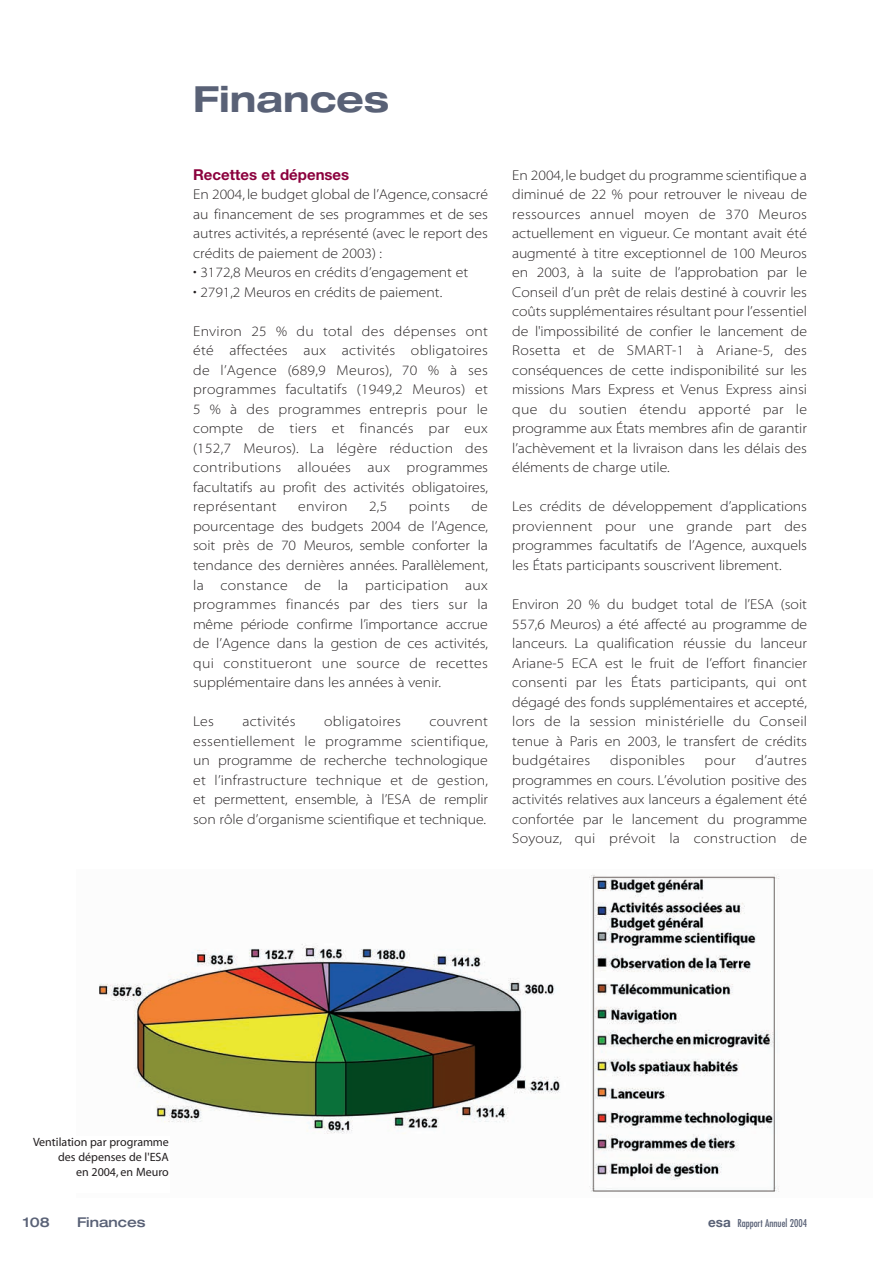
<style>
.page{position:relative;width:890px;height:1270px;background:#fff}
.page>*{position:absolute;margin:0;border:0;box-sizing:border-box;transform-origin:0 0}
.t1{font:700 expanded 36px "Helvetica Neue";color:#596176}
.t2{font:700 15px "Helvetica Neue";color:#8b003d}
.t3{font:14.25px/19.5px "Myriad MM 215 700";color:#231f20;text-align:justify}
.t4{font:14.25px "Myriad MM 215 700";letter-spacing:.02em;color:#231f20}
.t5{font:500 expanded 13.5px "Helvetica Neue";color:#596176}
.t6{font:12px/15px "Myriad MM 400 600";color:#231f20;text-align:right}
.t7{font:condensed 10.5px "Futura";color:#596176}
.s1{font-family:"Helvetica Neue";font-weight:700;font-stretch:normal;font-size:13.5px}
</style>
<div class="page">
<svg style="left:99px;top:874px;width:680px;height:318px"></svg>
<h1 class="t1" style="left:193px;top:85px;width:197px">Finances</h1>
<p class="t2" style="left:193px;top:169px;width:158px">Recettes et dépenses</p>
<p class="t3" style="left:193px;top:186px;width:296px">En 2004, le budget global de l’Agence, consacré au financement de ses programmes et de ses autres activités, a représenté (avec le report des crédits de paiement de 2003) :</p>
<p class="t3" style="left:193px;top:264px;width:277px">• 3172,8 Meuros en crédits d’engagement et</p>
<p class="t3" style="left:193px;top:283px;width:250px">• 2791,2 Meuros en crédits de paiement.</p>
<p class="t3" style="left:193px;top:322px;width:296px">Environ 25 % du total des dépenses ont été affectées aux activités obligatoires de l’Agence (689,9 Meuros), 70 % à ses programmes facultatifs (1949,2 Meuros) et 5 % à des programmes entrepris pour le compte de tiers et financés par eux (152,7 Meuros). La légère réduction des contributions allouées aux programmes facultatifs au profit des activités obligatoires, représentant</p>
<p class="t3" style="left:193px;top:498px;width:296px;text-indent:278px">de pourcentage des budgets 2004 de l’Agence, soit près de 70 Meuros, semble conforter la tendance des dernières années. Parallèlement, la constance de la participation aux programmes financés par des tiers sur la même période confirme l’importance accrue de l’Agence dans la gestion de ces activités, qui constitueront une source de recettes supplémentaire dans les années à venir.</p>
<p class="t3" style="left:193px;top:712px;width:22px">Les</p>
<p class="t4" style="left:242px;top:715px;width:55px">activités</p>
<p class="t4" style="left:324px;top:715px;width:78px">obligatoires</p>
<p class="t4" style="left:298px;top:501px;width:51px">environ</p>
<p class="t3" style="left:369px;top:498px;width:20px">2,5</p>
<p class="t3" style="left:409px;top:498px;width:42px">points</p>
<p class="t3" style="left:193px;top:712px;width:296px;text-indent:236px">couvrent essentiellement le programme scientifique, un programme de recherche technologique et l’infrastructure technique et de gestion, et permettent, ensemble, à l’ESA de remplir son rôle d’organisme scientifique et technique.</p>
<p class="t3" style="left:512px;top:166px;width:296px">En 2004, le budget du programme scientifique a diminué de 22 % pour retrouver le niveau de ressources annuel moyen de 370 Meuros actuellement en vigueur. Ce montant avait été augmenté à titre exceptionnel de 100 Meuros en 2003, à la suite de l’approbation par le Conseil d’un prêt de relais destiné à couvrir les coûts supplémentaires résultant pour l’essentiel de l'impossibilité de confier le lancement de Rosetta et de SMART-1 à Ariane-5, des conséquences de cette indisponibilité sur les missions Mars Express et Venus Express ainsi que du soutien étendu apporté par le programme aux États membres afin de garantir l’achèvement et la livraison dans les délais des éléments de charge utile.</p>
<p class="t3" style="left:512px;top:498px;width:296px">Les crédits de développement d’applications proviennent pour une grande part des programmes facultatifs de l’Agence, auxquels les États participants souscrivent librement.</p>
<p class="t3" style="left:512px;top:595px;width:296px">Environ 20 % du budget total de l’ESA (soit 557,6 Meuros) a été affecté au programme de lanceurs. La qualification réussie du lanceur Ariane-5 ECA est le fruit de l’effort financier consenti par les États participants, qui ont dégagé des fonds supplémentaires et accepté, lors de la session ministérielle du Conseil tenue à Paris en 2003, le transfert de crédits budgétaires</p>
<p class="t3" style="left:512px;top:751px;width:296px;text-indent:243px">d’autres programmes en cours. L’évolution positive des activités relatives aux lanceurs a également été confortée par le lancement du programme Soyouz, qui prévoit la construction de</p>
<p class="t4" style="left:610px;top:754px;width:76px">disponibles</p>
<p class="t3" style="left:704px;top:751px;width:32px">pour</p>
<p class="t6" style="left:33px;top:1134px;width:137px">Ventilation par programme des dépenses de l'ESA<br>en 2004, en Meuro</p>
<p class="t5" style="left:23px;top:1216px;width:28px">108</p>
<p class="t5" style="left:77px;top:1216px;width:70px">Finances</p>
<p class="t7" style="left:708px;top:1218px;width:100px"><span class="s1">esa</span> Rapport Annuel 2004</p>
</div>
